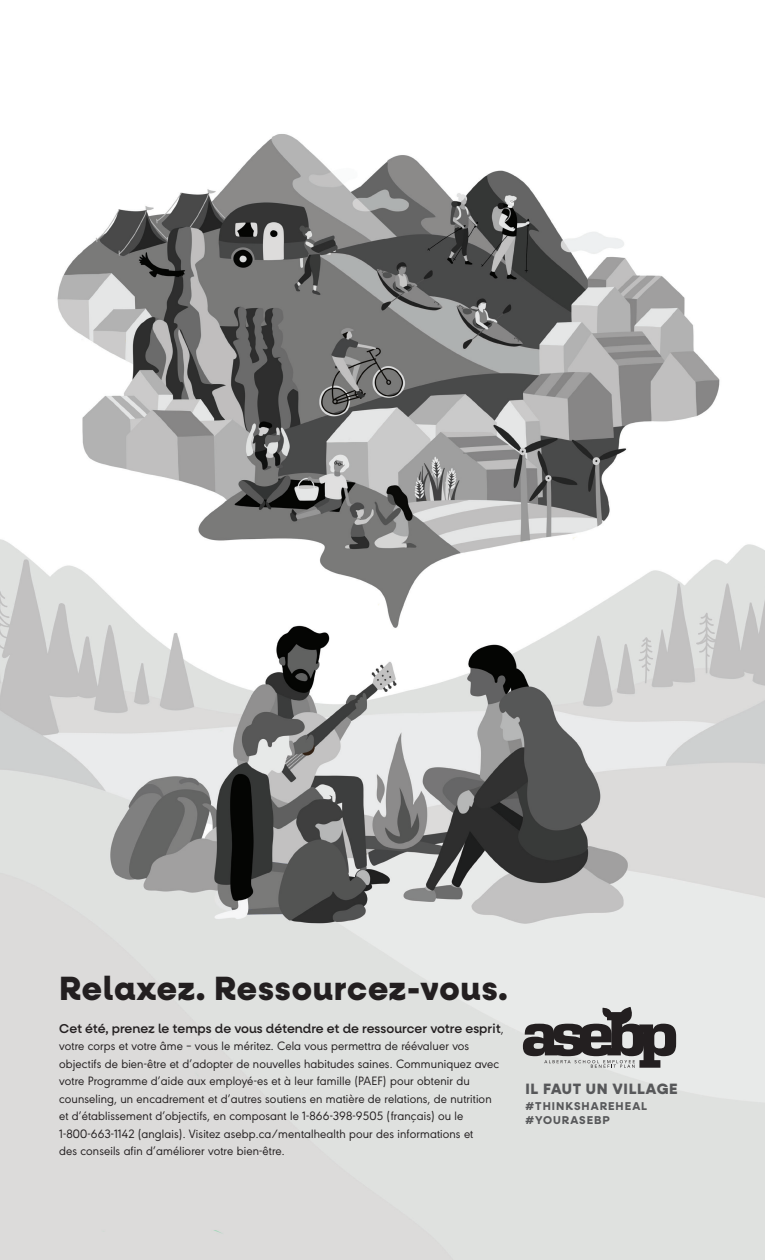
<style>
.page{position:relative;width:765px;height:1260px;background:#fff}
.page>*{position:absolute;margin:0;border:0;box-sizing:border-box;transform-origin:0 0}
.t1{font:800 33.75px "Neulis Alt";letter-spacing:.025em;color:#231f20}
.t2{font:800 15px "Neulis";letter-spacing:.05em;color:#57585a}
.t3{font:500 13px "Neulis Alt";letter-spacing:.005em;color:#231f20}
.t4{font:12.62px/17.5px "URW Geometric";letter-spacing:.01em;color:#231f20}
.t5{font:700 11.38px/13.5px "Neulis";letter-spacing:.09em;color:#57585a}
.s1{font-family:"URW Geometric";font-weight:400;font-size:12.62px}
</style>
<div class="page">
<img style="left:0;top:134px;width:765px;height:1126px">
<svg style="left:523px;top:1007px;width:153px;height:61px;background:#878686"></svg>
<h1 class="t1" style="left:59px;top:968px;width:450px">Relaxez. Ressourcez-vous.</h1>
<p class="t3" style="left:59px;top:1021px;width:446px">Cet été, prenez le temps de vous détendre et de ressourcer votre esprit<span class="s1">,</span></p>
<p class="t4" style="left:59px;top:1036px;width:441px">votre corps et votre âme – vous le méritez. Cela vous permettra de réévaluer vos objectifs de bien-être et d’adopter de nouvelles habitudes saines. Communiquez avec votre Programme d’aide aux employé-es et à leur famille (PAEF) pour obtenir du counseling, un encadrement et d’autres soutiens en matière de relations, de nutrition et d’établissement d’objectifs, en composant le 1-866-398-9505 (français) ou le 1-800-663-1142 (anglais). Visitez asebp.ca/mentalhealth pour des informations et<br>des conseils afin d’améliorer votre bien-être.</p>
<p class="t2" style="left:525px;top:1080px;width:154px">IL FAUT UN VILLAGE</p>
<p class="t5" style="left:525px;top:1100px;width:123px">#THINKSHAREHEAL #YOURASEBP</p>
</div>
